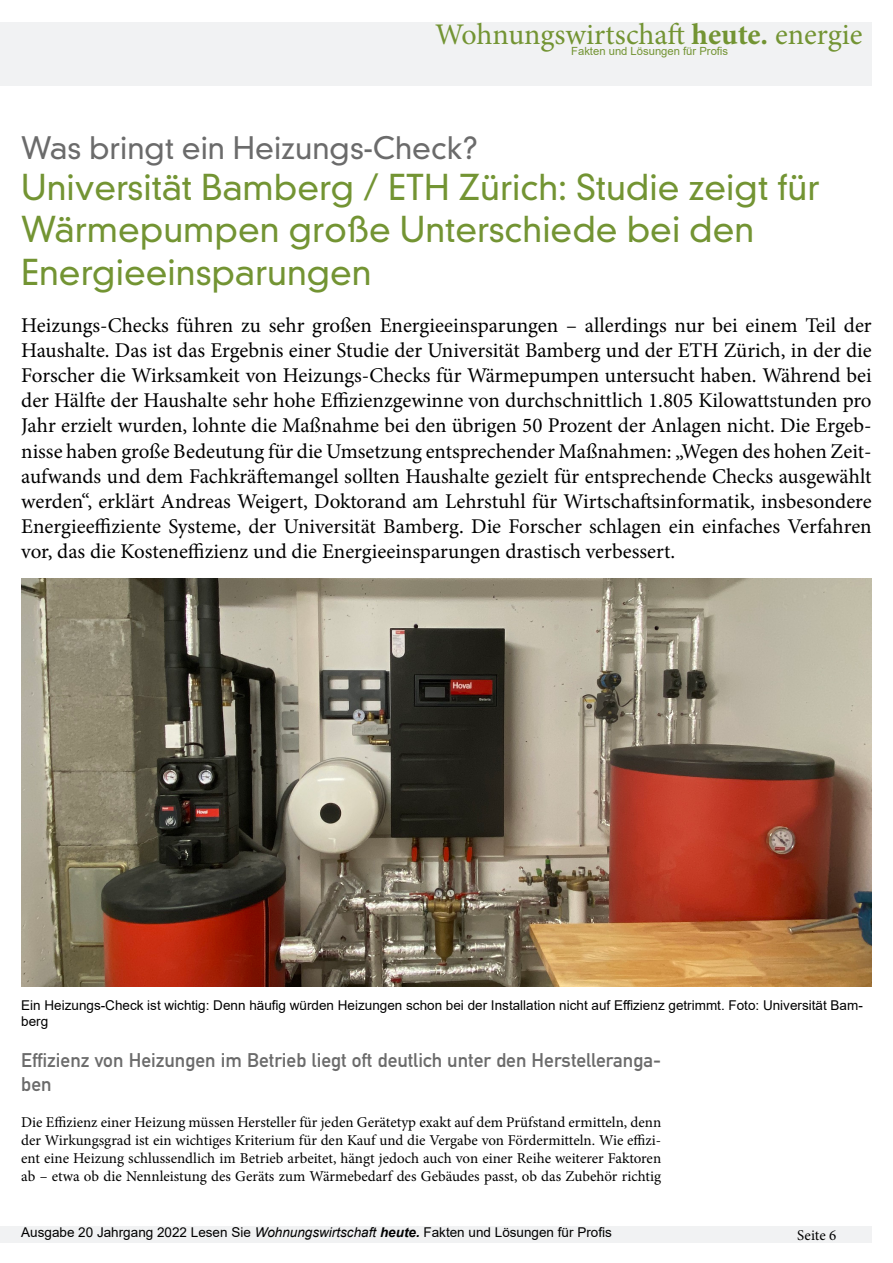
<style>
.page{position:relative;width:893px;height:1263px;background:#fff}
.page>*{position:absolute;margin:0;border:0;box-sizing:border-box;transform-origin:0 0}
.t1{font:300 34.5px/42.3px "DIN Neuzeit Grotesk Std";color:#739433}
.t2{font:30px "Minion Pro";color:#739433}
.t3{font:300 30px "DIN Neuzeit Grotesk Std";color:#6b6b6b}
.t4{font:21px/25.2px "Minion Pro";color:#000;text-align:justify}
.t5{font:19.5px/23.4px "DIN Mittelschrift Std";color:#6b6b6b}
.t6{font:15px/18px "Minion Pro";color:#000;text-align:justify}
.t7{font:13.5px/16.2px "Arial";color:#000}
.t8{font:11.25px "Arial";color:#739433}
.s1{font-weight:700}
.s2{font-style:italic}
.s3{font-weight:700;font-style:italic}
</style>
<div class="page">
<div style="left:0;top:22px;width:872px;height:63px;background:#f1f2f3"></div>
<div style="left:0;top:1226px;width:872px;height:16px;background:#f1f2f3"></div>
<img style="left:21px;top:578px;width:851px;height:408px">
<h2 class="t2" style="left:435px;top:14px;width:429px">Wohnungswirtschaft <span class="s1">heute.</span> energie</h2>
<p class="t8" style="left:571px;top:43px;width:158px">Fakten und Lösungen für Profis</p>
<h2 class="t3" style="left:21px;top:130px;width:458px">Was bringt ein Heizungs-Check?</h2>
<h1 class="t1" style="left:21px;top:167px;width:800px">Universität Bamberg / ETH Zürich: Studie zeigt für<br>Wärmepumpen große Unterschiede bei den<br>Energieeinsparungen</h1>
<p class="t4" style="left:21px;top:312px;width:852px">Heizungs-Checks führen zu sehr großen Energieeinsparungen – allerdings nur bei einem Teil der Haushalte. Das ist das Ergebnis einer Studie der Universität Bamberg und der ETH Zürich, in der die Forscher die Wirksamkeit von Heizungs-Checks für Wärmepumpen untersucht haben. Während bei der Hälfte der Haushalte sehr hohe Effizienzgewinne von durchschnittlich 1.805 Kilowattstunden pro Jahr erzielt wurden, lohnte die Maßnahme bei den übrigen 50 Prozent der Anlagen nicht. Die Ergeb&shy;nisse haben große Bedeutung für die Umsetzung entsprechender Maßnahmen: „Wegen des hohen Zeit&shy;aufwands und dem Fachkräftemangel sollten Haushalte gezielt für entsprechende Checks ausgewählt werden“, erklärt Andreas Weigert, Doktorand am Lehrstuhl für Wirtschaftsinformatik, insbesondere Energieeffiziente Systeme, der Universität Bamberg. Die Forscher schlagen ein einfaches Verfahren vor, das die Kosteneffizienz und die Energieeinsparungen drastisch verbessert.</p>
<p class="t7" style="left:21px;top:997px;width:843px">Ein Heizungs-Check ist wichtig: Denn häufig würden Heizungen schon bei der Installation nicht auf Effizienz getrimmt. Foto: Universität Bam&shy;berg</p>
<p class="t5" style="left:21px;top:1049px;width:641px">Effizienz von Heizungen im Betrieb liegt oft deutlich unter den Herstelleranga&shy;ben</p>
<p class="t6" style="left:21px;top:1113px;width:641px">Die Effizienz einer Heizung müssen Hersteller für jeden Gerätetyp exakt auf dem Prüfstand ermitteln, denn der Wirkungsgrad ist ein wichtiges Kriterium für den Kauf und die Vergabe von Fördermitteln. Wie effizi&shy;ent eine Heizung schlussendlich im Betrieb arbeitet, hängt jedoch auch von einer Reihe weiterer Faktoren ab – etwa ob die Nennleistung des Geräts zum Wärmebedarf des Gebäudes passt, ob das Zubehör richtig</p>
<p class="t7" style="left:21px;top:1224px;width:592px">Ausgabe 20 Jahrgang 2022 Lesen Sie <span class="s2">Wohnungswirtschaft</span> <span class="s3">heute.</span> Fakten und Lösungen für Profis</p>
<p class="t6" style="left:797px;top:1226px;width:40px">Seite 6</p>
</div>
